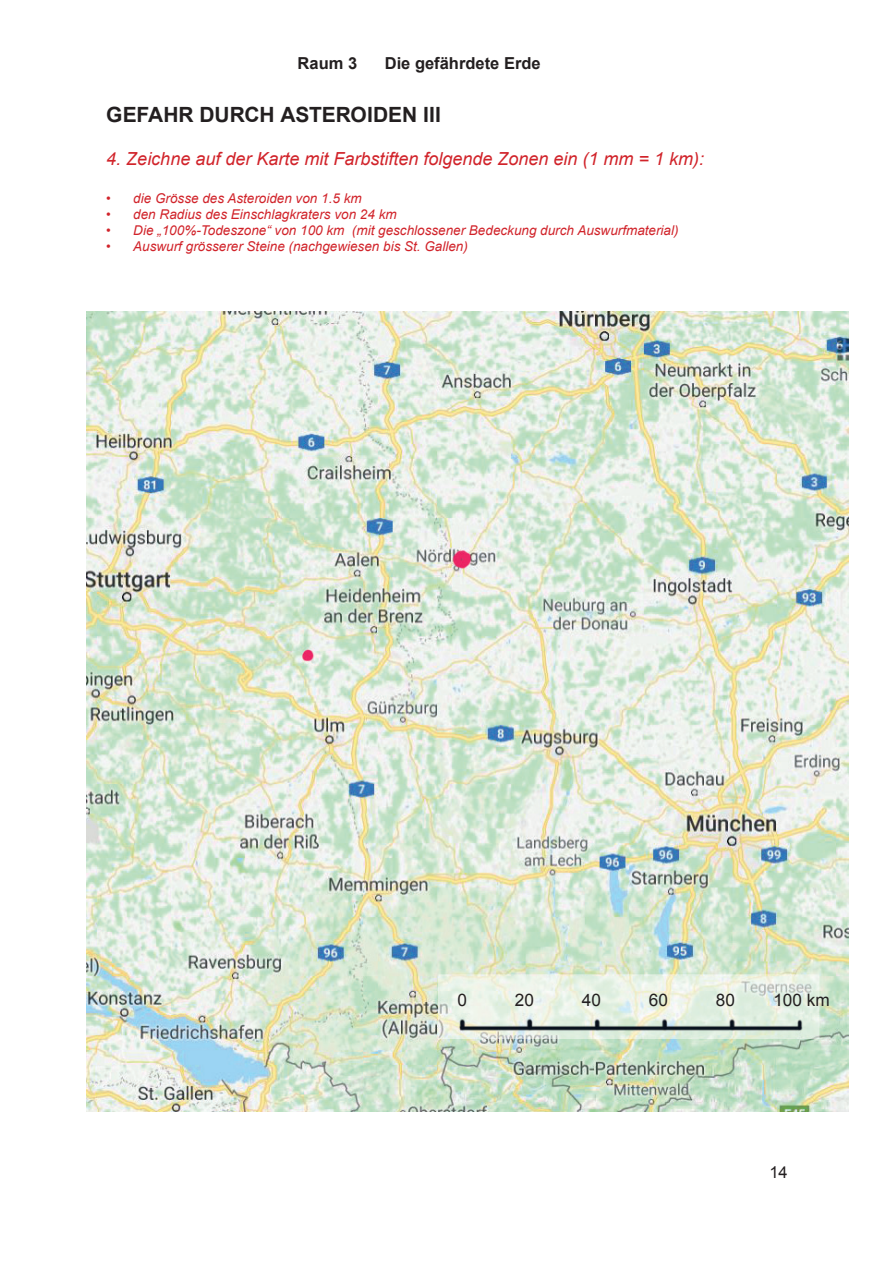
<style>
.page{position:relative;width:893px;height:1263px;background:#fff}
.page>*{position:absolute;margin:0;border:0;box-sizing:border-box;transform-origin:0 0}
.t1{font:700 21px "Arial";color:#231f20}
.t2{font:italic 18px "Arial";color:#d1232a}
.t3{font:17.25px "Arial";color:#231f20}
.t4{font:700 16.5px "Arial";color:#231f20}
.t5{font:16.5px "Arial";color:#231f20}
.t6{font:italic 13.5px "Arial";color:#d1232a}
</style>
<div class="page">
<img style="left:86px;top:311px;width:762px;height:800px">
<p class="t4" style="left:298px;top:53px;width:61px">Raum 3</p>
<p class="t4" style="left:385px;top:53px;width:157px">Die gefährdete Erde</p>
<h1 class="t1" style="left:106px;top:100px;width:336px">GEFAHR DURCH ASTEROIDEN III</h1>
<h2 class="t2" style="left:106px;top:147px;width:599px">4. Zeichne auf der Karte mit Farbstiften folgende Zonen ein (1 mm = 1 km):</h2>
<p class="t6" style="left:106px;top:189px;width:257px">• die Grösse des Asteroiden von 1.5 km</p>
<p class="t6" style="left:106px;top:205px;width:292px">• den Radius des Einschlagkraters von 24 km</p>
<p class="t6" style="left:106px;top:222px;width:574px">• Die „100%-Todeszone“ von 100 km (mit geschlossener Bedeckung durch Auswurfmaterial)</p>
<p class="t6" style="left:106px;top:238px;width:363px">• Auswurf grösserer Steine (nachgewiesen bis St. Gallen)</p>
<p class="t3" style="left:457px;top:989px;width:11px">0</p>
<p class="t3" style="left:515px;top:989px;width:21px">20</p>
<p class="t3" style="left:582px;top:989px;width:21px">40</p>
<p class="t3" style="left:649px;top:989px;width:21px">60</p>
<p class="t3" style="left:716px;top:989px;width:21px">80</p>
<p class="t3" style="left:773px;top:989px;width:58px">100 km</p>
<p class="t5" style="left:769px;top:1162px;width:20px">14</p>
</div>
